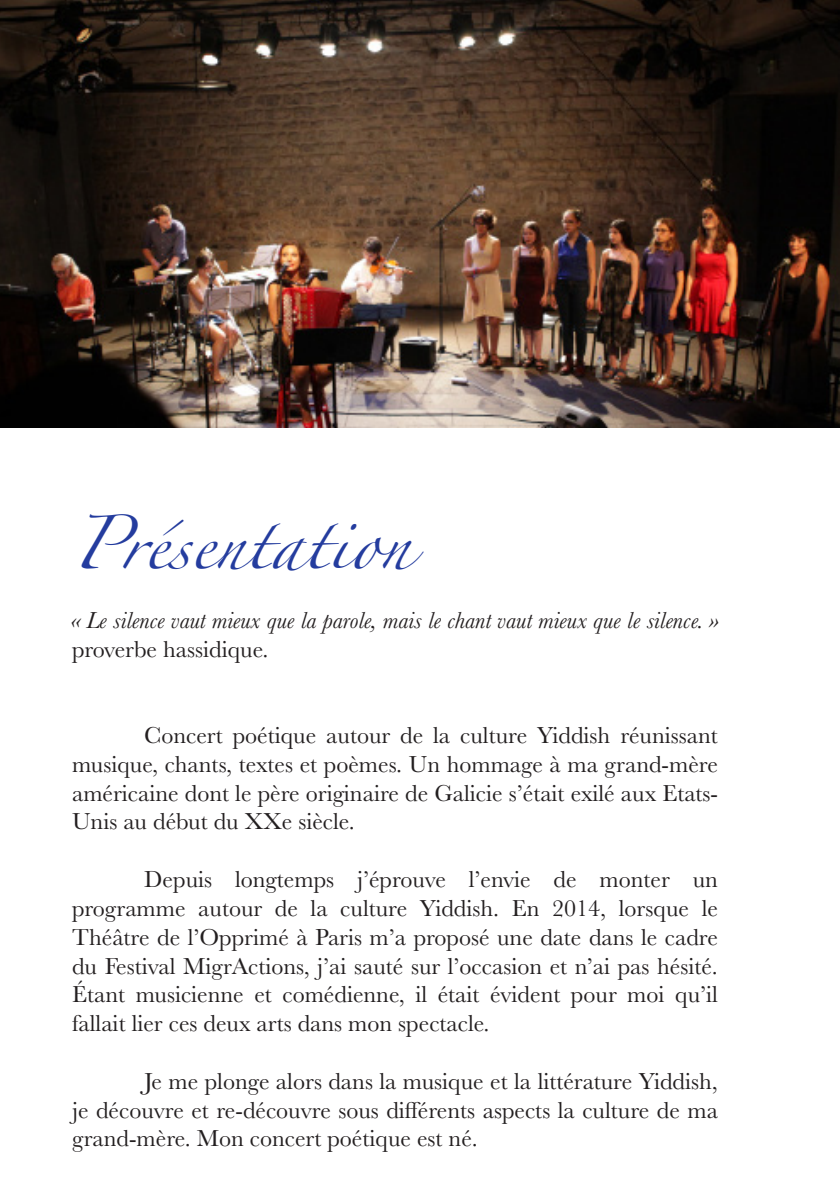
<style>
.page{position:relative;width:840px;height:1191px;background:#fff}
.page>*{position:absolute;margin:0;border:0;box-sizing:border-box;transform-origin:0 0}
.t1{font:48px "Zapfino";color:#243c9e}
.t2{font:24px/28.8px "Baskerville";color:#231f20;text-align:justify}
.t3{font:italic 24px "Baskerville";color:#231f20}
</style>
<div class="page">
<img style="left:0;top:0;width:839px;height:427px">
<h1 class="t1" style="left:72px;top:523px;width:340px">Présentation</h1>
<p class="t3" style="left:72px;top:606px;width:647px">« Le silence vaut mieux que la parole, mais le chant vaut mieux que le silence. »</p>
<p class="t2" style="left:72px;top:634px;width:198px">proverbe hassidique.</p>
<p class="t2" style="left:72px;top:721px;width:647px;text-indent:72px">Concert poétique autour de la culture Yiddish réunissant musique, chants, textes et poèmes. Un hommage à ma grand-mère américaine dont le père originaire de Galicie s’était exilé aux Etats-Unis au début du XXe siècle.</p>
<p class="t2" style="left:72px;top:865px;width:647px;text-indent:72px">Depuis longtemps j’éprouve l’envie de monter un programme autour de la culture Yiddish. En 2014, lorsque le Théâtre de l’Opprimé à Paris m’a proposé une date dans le cadre du Festival MigrActions, j’ai sauté sur l’occasion et n’ai pas hésité.<br>Étant musicienne et comédienne, il était évident pour moi qu’il fallait lier ces deux arts dans mon spectacle.</p>
<p class="t2" style="left:72px;top:1066px;width:647px;text-indent:72px">Je me plonge alors dans la musique et la littérature Yiddish, je découvre et re-découvre sous différents aspects la culture de ma grand-mère. Mon concert poétique est né.</p>
</div>
